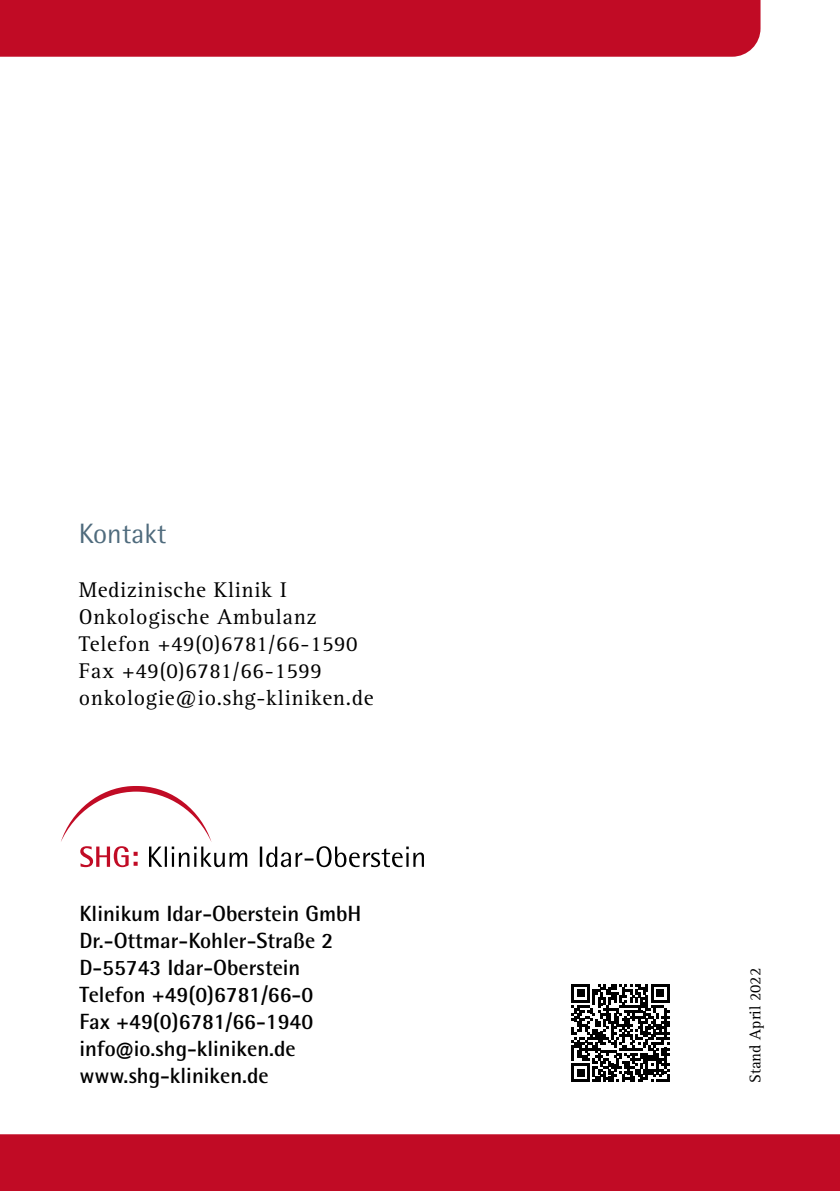
<style>
.page{position:relative;width:840px;height:1191px;background:#fff}
.page>*{position:absolute;margin:0;border:0;box-sizing:border-box;transform-origin:0 0}
.t1{font:28px "Rotis Semi Sans Pro";color:#4f6b7d}
.t2{font:700 22px/27px "Rotis Semi Sans Pro";color:#000}
.t3{font:22px/27px "Rotis Serif Pro";letter-spacing:.03em;color:#000}
.t4{font:16px "Rotis Serif Pro";color:#000}
</style>
<div class="page">
<div style="left:0;top:1134px;width:839px;height:57px;background:#c10b25"></div>
<svg style="left:571px;top:984px;width:98px;height:98px"></svg>
<svg style="left:61px;top:786px;width:362px;height:81px"></svg>
<div style="left:0;top:0;width:760px;height:57px;background:#c10b25"></div>
<p class="t1" style="left:79px;top:517px;width:89px">Kontakt</p>
<p class="t3" style="left:79px;top:576px;width:296px">Medizinische Klinik I<br>Onkologische Ambulanz<br>Telefon +49(0)6781/66-1590<br>Fax +49(0)6781/66-1599 onkologie@io.shg-kliniken.de</p>
<p class="t2" style="left:79px;top:900px;width:283px">Klinikum Idar-Oberstein GmbH<br>Dr.-Ottmar-Kohler-Straße 2<br>D-55743 Idar-Oberstein<br>Telefon +49(0)6781/66-0<br>Fax +49(0)6781/66-1940 info@io.shg-kliniken.de www.shg-kliniken.de</p>
<p class="t4" style="left:745px;top:1083px;width:117px;rotate:-90deg">Stand April 2022</p>
</div>
